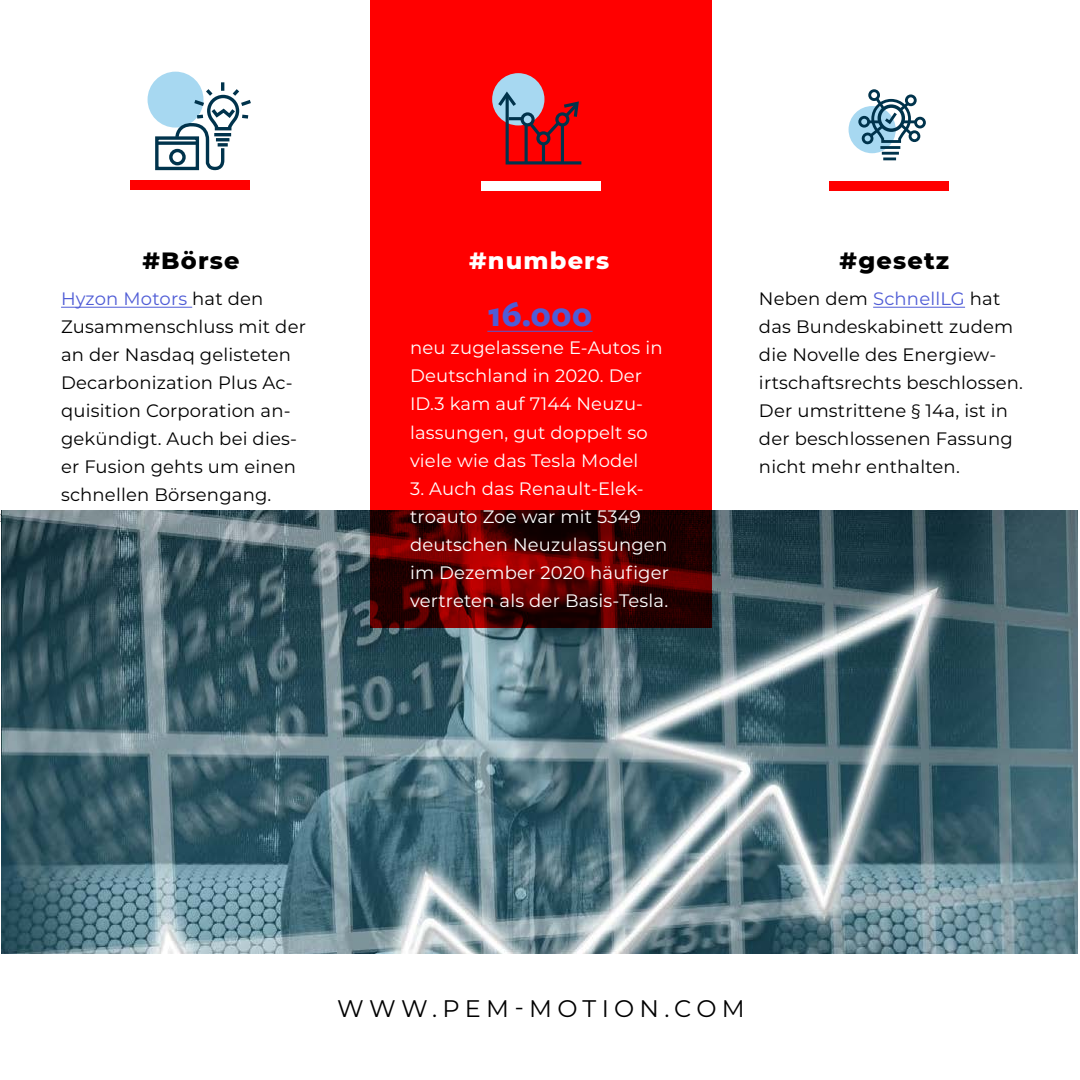
<style>
.page{position:relative;width:1080px;height:1080px;background:#fff}
.page>*{position:absolute;margin:0;border:0;box-sizing:border-box;transform-origin:0 0}
.t1{font:700 36px "Freight Sans Pro";color:#4f5cd6}
.t2{font:24px "Montserrat";letter-spacing:.22em;color:#000}
.t3{font:800 24px "Montserrat";letter-spacing:.05em;color:#000}
.t4{font:800 24px "Montserrat";letter-spacing:.05em;color:#fff}
.t5{font:18px/28px "Montserrat";letter-spacing:.01em;color:#000}
.t6{font:18px/28px "Montserrat";letter-spacing:.01em;color:#fff}
.s1{color:#4f5cd6}
</style>
<div class="page">
<img style="left:1px;top:510px;width:1077px;height:444px">
<svg style="left:370px;top:0;width:342px;height:628px;background:#db0000"></svg>
<div style="left:130px;top:180px;width:120px;height:10px;background:#f00"></div>
<div style="left:481px;top:181px;width:120px;height:9px;background:#fff"></div>
<div style="left:148px;top:72px;width:55px;height:56px;background:#a7d8f1;border-radius:50%"></div>
<div style="left:155px;top:136px;width:44px;height:34px;border:3px solid #00334c"></div>
<svg style="left:157px;top:141px;width:17px;height:4px"></svg>
<div style="left:169px;top:149px;width:17px;height:16px;border:3px solid #00334c;border-radius:50%"></div>
<svg style="left:174px;top:82px;width:76px;height:89px"></svg>
<div style="left:829px;top:181px;width:120px;height:9px;background:#f00"></div>
<div style="left:849px;top:106px;width:47px;height:47px;background:#a7d8f1;border-radius:50%"></div>
<hr style="left:880px;top:146px;width:20px;height:3px;background:#00334c">
<hr style="left:882px;top:152px;width:17px;height:3px;background:#00334c">
<svg style="left:883px;top:157px;width:13px;height:3px"></svg>
<div style="left:905px;top:94px;width:12px;height:12px;border:3px solid #00334c;border-radius:50%"></div>
<div style="left:868px;top:89px;width:12px;height:12px;border:3px solid #00334c;border-radius:50%"></div>
<div style="left:858px;top:116px;width:12px;height:12px;border:3px solid #00334c;border-radius:50%"></div>
<div style="left:914px;top:117px;width:12px;height:11px;border:3px solid #00334c;border-radius:50%"></div>
<hr style="left:902px;top:120px;width:14px;height:3px;background:#00334c">
<svg style="left:861px;top:95px;width:54px;height:50px"></svg>
<div style="left:909px;top:130px;width:11px;height:12px;border:3px solid #00334c;border-radius:50%"></div>
<div style="left:878px;top:104px;width:27px;height:28px;border:3px solid #00334c;border-radius:50%"></div>
<div style="left:492px;top:73px;width:52px;height:52px;background:#a7d8f1;border-radius:50%"></div>
<svg style="left:495px;top:89px;width:90px;height:77px"></svg>
<hr style="left:61px;top:307px;width:131px;height:1px;background:#4f5cd6">
<hr style="left:487px;top:331px;width:106px;height:1px;background:#4f5cd6">
<hr style="left:873px;top:307px;width:92px;height:1px;background:#4f5cd6">
<h2 class="t3" style="left:142px;top:243px;width:99px">#Börse</h2>
<h2 class="t4" style="left:469px;top:243px;width:142px">#numbers</h2>
<h2 class="t3" style="left:840px;top:243px;width:111px">#gesetz</h2>
<p class="t5" style="left:61px;top:284px;width:246px"><span class="s1">Hyzon Motors</span> hat den<br>Zusammenschluss mit der an der Nasdaq gelisteten<br>Decarbonization Plus Ac&shy;quisition Corporation an&shy;gekündigt. Auch bei dies&shy;er Fusion gehts um einen schnellen Börsengang.</p>
<h1 class="t1" style="left:487px;top:290px;width:107px">16.000</h1>
<p class="t6" style="left:410px;top:333px;width:254px">neu zugelassene E-Autos in<br>Deutschland in 2020. Der<br>ID.3 kam auf 7144 Neuzu&shy;lassungen, gut doppelt so viele wie das Tesla Model</p>
<p class="t6" style="left:410px;top:473px;width:261px">3. Auch das Renault-Elek&shy;troauto Zoe war mit 5349 deutschen Neuzulassungen im Dezember 2020 häufiger vertreten als der Basis-Tesla.</p>
<p class="t5" style="left:759px;top:284px;width:266px">Neben dem <span class="s1">SchnellLG</span> hat das Bundeskabinett zudem die Novelle des Energiew&shy;irtschaftsrechts beschlossen.<br>Der umstrittene § 14a, ist in der beschlossenen Fassung nicht mehr enthalten.</p>
<h2 class="t2" style="left:337px;top:992px;width:409px">WWW.PEM-MOTION.COM</h2>
</div>
